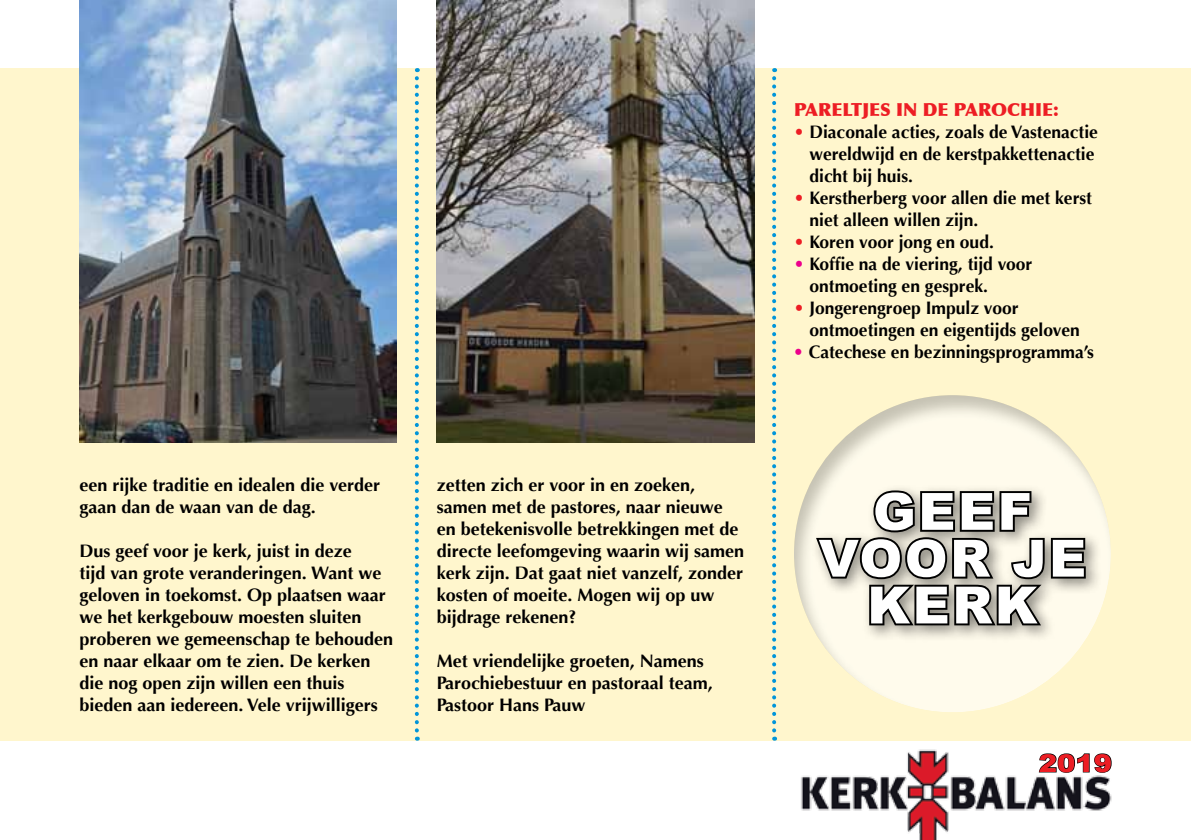
<style>
.page{position:relative;width:1191px;height:840px;background:#fff}
.page>*{position:absolute;margin:0;border:0;box-sizing:border-box;transform-origin:0 0}
.t1{font:900 51.4px/46.8px "Arial";letter-spacing:.05em;color:#fff;text-align:center}
.t2{font:900 24.2px "Arial";color:#ed1d24;scale:1.13 1}
.t3{font:700 18px/22px "Optima";color:#000}
.t4{font:900 18px "Optima";color:#ed1d24}
.s1{color:#ed1d24}
.s2{color:#ec008c}
</style>
<div class="page">
<div style="left:0;top:68px;width:1191px;height:672px;background:#fff6cd"></div>
<svg style="left:415px;top:78px;width:4px;height:662px"></svg>
<svg style="left:772px;top:78px;width:4px;height:662px"></svg>
<div style="left:792px;top:393px;width:321px;height:320px;background:#000;opacity:.35"></div>
<div style="left:810px;top:483px;width:292px;height:159px;background:#000;opacity:.45"></div>
<svg style="left:813px;top:487px;width:274px;height:141px;background:#9b9990"></svg>
<img style="left:794px;top:740px;width:332px;height:99px">
<svg style="left:1038px;top:751px;width:74px;height:22px"></svg>
<img style="left:79px;top:0;width:318px;height:442px">
<img style="left:437px;top:0;width:317px;height:442px">
<p class="t3" style="left:79px;top:473px;width:302px">een rijke traditie en idealen die verder gaan dan de waan van de dag.</p>
<p class="t3" style="left:79px;top:539px;width:315px">Dus geef voor je kerk, juist in deze<br>tijd van grote veranderingen. Want we geloven in toekomst. Op plaatsen waar we het kerkgebouw moesten sluiten proberen we gemeenschap te behouden en naar elkaar om te zien. De kerken die nog open zijn willen een thuis bieden aan iedereen. Vele vrijwilligers</p>
<p class="t3" style="left:437px;top:473px;width:309px">zetten zich er voor in en zoeken, samen met de pastores, naar nieuwe en betekenisvolle betrekkingen met de directe leefomgeving waarin wij samen kerk zijn. Dat gaat niet vanzelf, zonder kosten of moeite. Mogen wij op uw bijdrage rekenen?</p>
<p class="t3" style="left:437px;top:649px;width:277px">Met vriendelijke groeten, Namens<br>Parochiebestuur en pastoraal team,<br>Pastoor Hans Pauw</p>
<p class="t4" style="left:794px;top:99px;width:266px">PARELTJES IN DE PAROCHIE:</p>
<p class="t3" style="left:809px;top:121px;width:290px;text-indent:-15px"><span class="s1">•</span> Diaconale acties, zoals de Vastenactie wereldwijd en de kerstpakkettenactie dicht bij huis.</p>
<p class="t3" style="left:809px;top:187px;width:284px;text-indent:-15px"><span class="s1">•</span> Kerstherberg voor allen die met kerst niet alleen willen zijn.</p>
<p class="t3" style="left:809px;top:253px;width:224px;text-indent:-15px"><span class="s2">•</span> Koffie na de viering, tijd voor ontmoeting en gesprek.</p>
<p class="t3" style="left:809px;top:297px;width:272px;text-indent:-15px"><span class="s1">•</span> Jongerengroep Impulz voor ontmoetingen en eigentijds geloven</p>
<p class="t3" style="left:793px;top:341px;width:302px"><span class="s2">•</span> Catechese en bezinningsprogramma’s</p>
<p class="t3" style="left:794px;top:231px;width:201px"><span class="s1">•</span> Koren voor jong en oud.</p>
<h1 class="t1" style="left:818px;top:488px;width:269px">GEEF<br>VOOR JE<br>KERK</h1>
<h2 class="t2" style="left:1039px;top:749px;width:66px">2019</h2>
</div>
